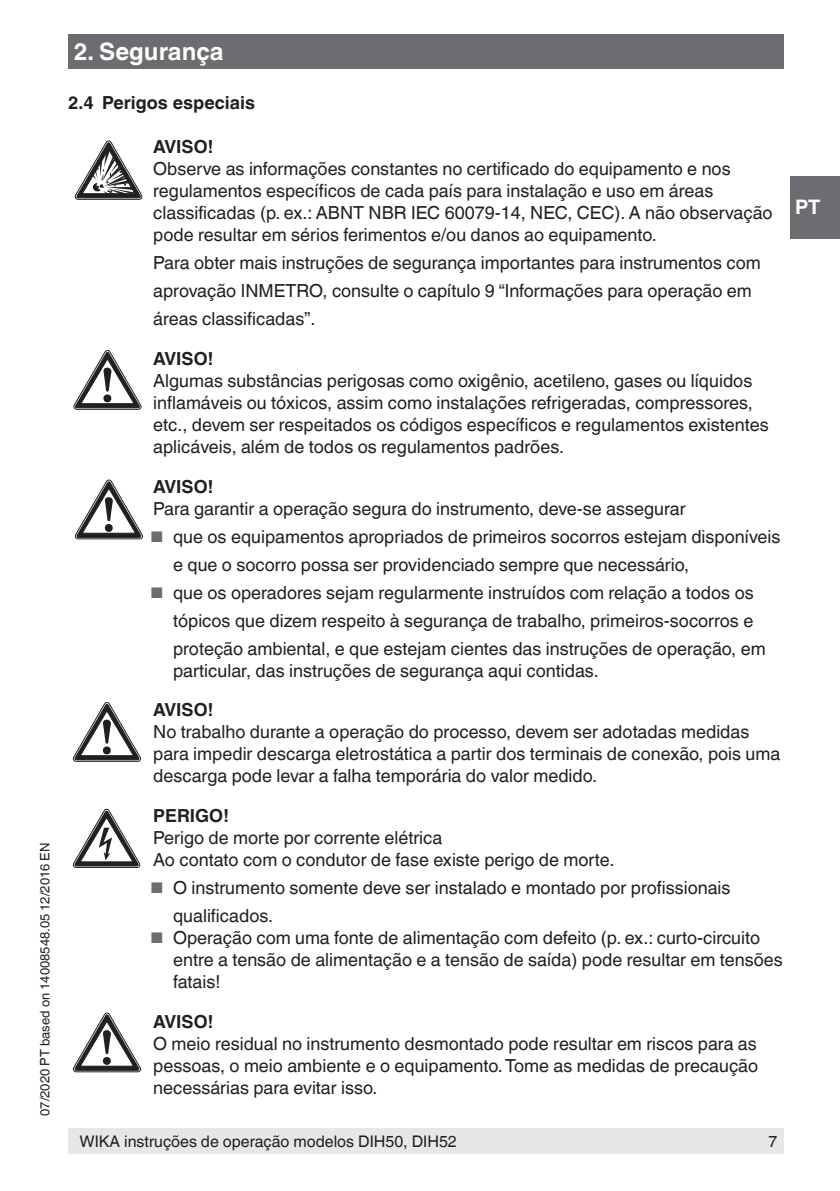
<style>
.page{position:relative;width:840px;height:1191px;background:#fff}
.page>*{position:absolute;margin:0;border:0;box-sizing:border-box;transform-origin:0 0}
.t1{font:700 24px "Helvetica World";color:#fff}
.t2{font:700 20px "Helvetica World";color:#fff}
.t3{font:18px/22px "Helvetica World";color:#231f20}
.t4{font:700 18px "Helvetica World";color:#231f20}
.t5{font:16px "Helvetica World";color:#231f20}
.t6{font:13px "Helvetica World";color:#231f20}
.s1{font-size:15.4px;color:#6c6d70}
</style>
<div class="page">
<div style="left:68px;top:1128px;width:714px;height:26px;background:#e6e7e9"></div>
<div style="left:68px;top:34px;width:714px;height:34px;background:#6c6d70"></div>
<div style="left:790px;top:176px;width:49px;height:62px;background:#6c6d70"></div>
<svg style="left:75px;top:141px;width:67px;height:58px"></svg>
<svg style="left:74px;top:350px;width:67px;height:59px"></svg>
<svg style="left:75px;top:480px;width:67px;height:59px"></svg>
<svg style="left:73px;top:702px;width:67px;height:59px"></svg>
<svg style="left:73px;top:809px;width:67px;height:58px"></svg>
<svg style="left:73px;top:1013px;width:67px;height:59px"></svg>
<p class="t6" style="left:37px;top:1115px;width:275px;rotate:-90deg">07/2020 PT based on 14008548.05 12/2016 EN</p>
<h1 class="t1" style="left:74px;top:37px;width:151px">2. Segurança</h1>
<p class="t4" style="left:68px;top:93px;width:188px">2.4 Perigos especiais</p>
<p class="t4" style="left:153px;top:137px;width:62px">AVISO!</p>
<p class="t3" style="left:153px;top:158px;width:620px">Observe as informações constantes no certificado do equipamento e nos regulamentos específicos de cada país para instalação e uso em áreas classificadas (p. ex.: ABNT NBR IEC 60079-14, NEC, CEC). A não observação pode resultar em sérios ferimentos e/ou danos ao equipamento.</p>
<p class="t3" style="left:153px;top:249px;width:608px;line-height:28px">Para obter mais instruções de segurança importantes para instrumentos com aprovação INMETRO, consulte o capítulo 9 “Informações para operação em áreas classificadas”.</p>
<p class="t4" style="left:153px;top:348px;width:62px">AVISO!</p>
<p class="t3" style="left:153px;top:370px;width:616px">Algumas substâncias perigosas como oxigênio, acetileno, gases ou líquidos inflamáveis ou tóxicos, assim como instalações refrigeradas, compressores, etc., devem ser respeitados os códigos específicos e regulamentos existentes aplicáveis, além de todos os regulamentos padrões.</p>
<p class="t4" style="left:153px;top:476px;width:62px">AVISO!</p>
<p class="t3" style="left:153px;top:497px;width:533px">Para garantir a operação segura do instrumento, deve-se assegurar</p>
<p class="t3" style="left:173px;top:522px;width:608px;line-height:28px;text-indent:-23px"><span class="s1">■</span> que os equipamentos apropriados de primeiros socorros estejam disponíveis e que o socorro possa ser providenciado sempre que necessário,</p>
<p class="t3" style="left:173px;top:578px;width:593px;line-height:28px;text-indent:-23px"><span class="s1">■</span> que os operadores sejam regularmente instruídos com relação a todos os tópicos que dizem respeito à segurança de trabalho, primeiros-socorros e proteção ambiental, e que estejam cientes das instruções de operação, em</p>
<p class="t3" style="left:173px;top:659px;width:427px">particular, das instruções de segurança aqui contidas.</p>
<p class="t4" style="left:153px;top:699px;width:62px">AVISO!</p>
<p class="t3" style="left:153px;top:721px;width:628px">No trabalho durante a operação do processo, devem ser adotadas medidas para impedir descarga eletrostática a partir dos terminais de conexão, pois uma descarga pode levar a falha temporária do valor medido.</p>
<p class="t4" style="left:153px;top:805px;width:77px">PERIGO!</p>
<p class="t3" style="left:153px;top:827px;width:462px">Perigo de morte por corrente elétrica<br>Ao contato com o condutor de fase existe perigo de morte.</p>
<p class="t3" style="left:173px;top:874px;width:558px;line-height:28px;text-indent:-23px"><span class="s1">■</span> O instrumento somente deve ser instalado e montado por profissionais qualificados.</p>
<p class="t3" style="left:173px;top:927px;width:611px;text-indent:-23px"><span class="s1">■</span> Operação com uma fonte de alimentação com defeito (p. ex.: curto-circuito entre a tensão de alimentação e a tensão de saída) pode resultar em tensões fatais!</p>
<p class="t4" style="left:153px;top:1011px;width:62px">AVISO!</p>
<p class="t3" style="left:153px;top:1032px;width:606px;text-align:justify">O meio residual no instrumento desmontado pode resultar em riscos para as pessoas, o meio ambiente e o equipamento. Tome as medidas de precaução necessárias para evitar isso.</p>
<p class="t2" style="left:794px;top:196px;width:27px">PT</p>
<p class="t5" style="left:79px;top:1132px;width:378px">WIKA instruções de operação modelos DIH50, DIH52</p>
<p class="t5" style="left:768px;top:1132px;width:10px">7</p>
</div>
